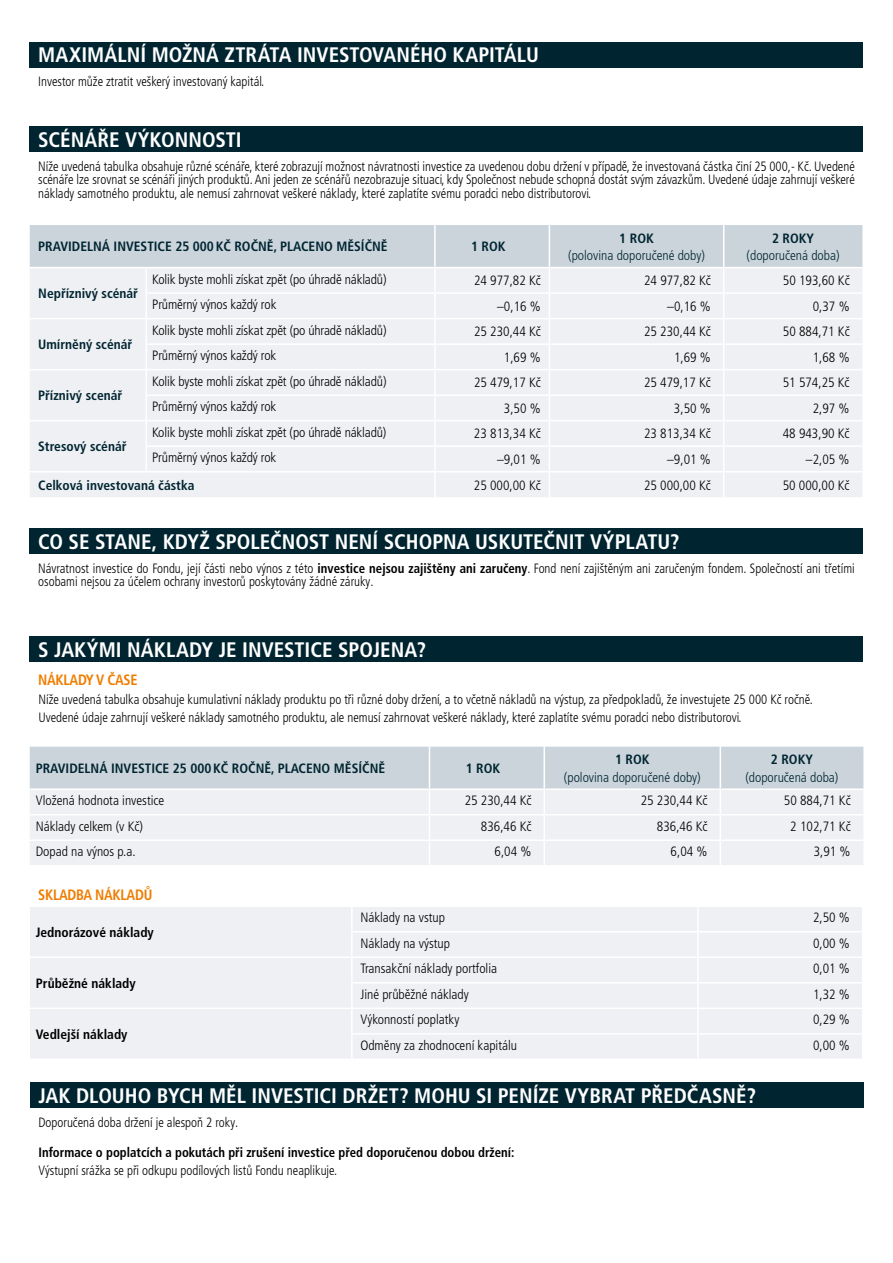
<style>
.page{position:relative;width:893px;height:1263px;background:#fff}
.page>*{position:absolute;margin:0;border:0;box-sizing:border-box;transform-origin:0 0}
.t1{font:700 condensed 21px "Frutiger LT Pro";color:#fff}
.t2{font:700 condensed 15px "Frutiger LT Pro";letter-spacing:-.02em;color:#ef7d00;scale:.95 1}
.t3{font:300 condensed 13.5px/13.5px "Frutiger LT Pro";color:#000;scale:.95 1}
.t4{font:300 condensed 13.5px "Frutiger LT Pro";color:#000}
.t5{font:700 condensed 13.5px "Frutiger LT Pro";color:#002531}
.t6{font:300 condensed 13.5px "Frutiger LT Pro";color:#002531}
.t7{font:700 condensed 13.5px "Frutiger LT Pro";color:#000;scale:.95 1}
.t8{font:700 condensed 13.5px "Frutiger LT Pro";color:#000}
.s1{font-weight:700}
</style>
<div class="page">
<div style="left:30px;top:126px;width:833px;height:26px;background:#002531"></div>
<svg style="left:30px;top:225px;width:832px;height:272px;background:#e9ecef"></svg>
<hr style="left:434px;top:225px;width:2px;height:42px;background:#fff">
<hr style="left:549px;top:225px;width:1px;height:42px;background:#fff">
<hr style="left:723px;top:225px;width:1px;height:42px;background:#fff">
<div style="left:30px;top:1083px;width:833px;height:25px;background:#002531"></div>
<div style="left:30px;top:636px;width:833px;height:26px;background:#002531"></div>
<div style="left:30px;top:528px;width:833px;height:26px;background:#002531"></div>
<svg style="left:30px;top:747px;width:833px;height:118px;background:#e2e6eb"></svg>
<hr style="left:429px;top:747px;width:1px;height:41px;background:#fff">
<hr style="left:544px;top:747px;width:1px;height:41px;background:#fff">
<hr style="left:720px;top:747px;width:1px;height:41px;background:#fff">
<div style="left:30px;top:907px;width:832px;height:151px;background:#eef0f3"></div>
<hr style="left:30px;top:956px;width:322px;height:2px;background:#fff">
<hr style="left:351px;top:982px;width:347px;height:1px;background:#fff">
<hr style="left:698px;top:982px;width:165px;height:1px;background:#fff">
<hr style="left:351px;top:907px;width:2px;height:24px;background:#fff">
<hr style="left:697px;top:907px;width:2px;height:24px;background:#fff">
<hr style="left:351px;top:931px;width:347px;height:1px;background:#fff">
<hr style="left:351px;top:932px;width:2px;height:24px;background:#fff">
<hr style="left:698px;top:931px;width:165px;height:1px;background:#fff">
<hr style="left:697px;top:932px;width:2px;height:24px;background:#fff">
<hr style="left:352px;top:956px;width:346px;height:2px;background:#fff">
<hr style="left:351px;top:958px;width:2px;height:24px;background:#fff">
<hr style="left:698px;top:956px;width:165px;height:2px;background:#fff">
<hr style="left:697px;top:958px;width:2px;height:24px;background:#fff">
<hr style="left:351px;top:983px;width:2px;height:24px;background:#fff">
<hr style="left:697px;top:983px;width:2px;height:24px;background:#fff">
<hr style="left:30px;top:1007px;width:322px;height:2px;background:#fff">
<hr style="left:352px;top:1007px;width:346px;height:2px;background:#fff">
<hr style="left:351px;top:1009px;width:2px;height:24px;background:#fff">
<hr style="left:698px;top:1007px;width:165px;height:2px;background:#fff">
<hr style="left:697px;top:1009px;width:2px;height:24px;background:#fff">
<hr style="left:351px;top:1033px;width:347px;height:1px;background:#fff">
<hr style="left:351px;top:1034px;width:2px;height:24px;background:#fff">
<hr style="left:698px;top:1033px;width:165px;height:1px;background:#fff">
<hr style="left:697px;top:1034px;width:2px;height:24px;background:#fff">
<div style="left:30px;top:42px;width:833px;height:25px;background:#002531"></div>
<h1 class="t1" style="left:38px;top:43px;width:502px">MAXIMÁLNÍ MOŽNÁ ZTRÁTA INVESTOVANÉHO KAPITÁLU</h1>
<p class="t3" style="left:38px;top:75px;width:239px">Investor může ztratit veškerý investovaný kapitál.</p>
<h1 class="t1" style="left:38px;top:127px;width:205px">SCÉNÁŘE VÝKONNOSTI</h1>
<p class="t3" style="left:38px;top:159px;width:861px;text-align:justify">Níže uvedená tabulka obsahuje různé scénáře, které zobrazují možnost návratnosti investice za uvedenou dobu držení v případě, že investovaná částka činí 25 000,- Kč. Uvedené scénáře lze srovnat se scénáři jiných produktů. Ani jeden ze scénářů nezobrazuje situaci, kdy Společnost nebude schopná dostát svým závazkům. Uvedené údaje zahrnují veškeré náklady samotného produktu, ale nemusí zahrnovat veškeré náklady, které zaplatíte svému poradci nebo distributorovi.</p>
<p class="t5" style="left:38px;top:239px;width:351px">PRAVIDELNÁ INVESTICE 25 000KČ ROČNĚ, PLACENO MĚSÍČNĚ</p>
<p class="t5" style="left:471px;top:239px;width:36px">1 ROK</p>
<p class="t5" style="left:619px;top:230px;width:36px">1 ROK</p>
<p class="t6" style="left:568px;top:248px;width:138px">(polovina doporučené doby)</p>
<p class="t5" style="left:772px;top:230px;width:44px">2 ROKY</p>
<p class="t6" style="left:747px;top:248px;width:95px">(doporučená doba)</p>
<p class="t5" style="left:38px;top:285px;width:101px">Nepříznivý scénář</p>
<p class="t5" style="left:38px;top:336px;width:96px">Umírněný scénář</p>
<p class="t5" style="left:38px;top:387px;width:86px">Příznivý scenář</p>
<p class="t4" style="left:152px;top:271px;width:236px">Kolik byste mohli získat zpět (po úhradě nákladů)</p>
<p class="t4" style="left:474px;top:273px;width:68px">24 977,82 Kč</p>
<p class="t4" style="left:644px;top:273px;width:68px">24 977,82 Kč</p>
<p class="t4" style="left:783px;top:273px;width:68px">50 193,60 Kč</p>
<p class="t4" style="left:152px;top:297px;width:126px">Průměrný výnos každý rok</p>
<p class="t4" style="left:497px;top:298px;width:45px">–0,16 %</p>
<p class="t4" style="left:667px;top:298px;width:45px">–0,16 %</p>
<p class="t4" style="left:813px;top:298px;width:38px">0,37 %</p>
<p class="t4" style="left:152px;top:322px;width:236px">Kolik byste mohli získat zpět (po úhradě nákladů)</p>
<p class="t4" style="left:474px;top:324px;width:68px">25 230,44 Kč</p>
<p class="t4" style="left:644px;top:324px;width:68px">25 230,44 Kč</p>
<p class="t4" style="left:783px;top:324px;width:68px">50 884,71 Kč</p>
<p class="t4" style="left:152px;top:348px;width:126px">Průměrný výnos každý rok</p>
<p class="t4" style="left:504px;top:349px;width:38px">1,69 %</p>
<p class="t4" style="left:674px;top:349px;width:38px">1,69 %</p>
<p class="t4" style="left:813px;top:349px;width:38px">1,68 %</p>
<p class="t4" style="left:152px;top:373px;width:236px">Kolik byste mohli získat zpět (po úhradě nákladů)</p>
<p class="t4" style="left:474px;top:375px;width:68px">25 479,17 Kč</p>
<p class="t4" style="left:644px;top:375px;width:68px">25 479,17 Kč</p>
<p class="t4" style="left:783px;top:375px;width:68px">51 574,25 Kč</p>
<p class="t4" style="left:152px;top:399px;width:126px">Průměrný výnos každý rok</p>
<p class="t4" style="left:504px;top:401px;width:38px">3,50 %</p>
<p class="t4" style="left:674px;top:401px;width:38px">3,50 %</p>
<p class="t4" style="left:813px;top:401px;width:38px">2,97 %</p>
<p class="t4" style="left:152px;top:424px;width:236px">Kolik byste mohli získat zpět (po úhradě nákladů)</p>
<p class="t4" style="left:474px;top:426px;width:68px">23 813,34 Kč</p>
<p class="t4" style="left:644px;top:426px;width:68px">23 813,34 Kč</p>
<p class="t4" style="left:783px;top:426px;width:68px">48 943,90 Kč</p>
<p class="t4" style="left:152px;top:450px;width:126px">Průměrný výnos každý rok</p>
<p class="t4" style="left:497px;top:452px;width:45px">–9,01 %</p>
<p class="t4" style="left:667px;top:452px;width:45px">–9,01 %</p>
<p class="t4" style="left:806px;top:452px;width:45px">–2,05 %</p>
<p class="t5" style="left:38px;top:477px;width:158px">Celková investovaná částka</p>
<p class="t4" style="left:474px;top:477px;width:68px">25 000,00 Kč</p>
<p class="t4" style="left:644px;top:477px;width:68px">25 000,00 Kč</p>
<p class="t4" style="left:783px;top:477px;width:68px">50 000,00 Kč</p>
<p class="t5" style="left:38px;top:439px;width:90px">Stresový scénář</p>
<h1 class="t1" style="left:38px;top:529px;width:643px">CO SE STANE, KDYŽ SPOLEČNOST NENÍ SCHOPNA USKUTEČNIT VÝPLATU?</h1>
<p class="t3" style="left:38px;top:561px;width:861px">Návratnost investice do Fondu, její části nebo výnos z této <span class="s1">investice nejsou zajištěny ani zaručeny</span>. Fond není zajištěným ani zaručeným fondem. Společností ani třetími osobami nejsou za účelem ochrany investorů poskytovány žádné záruky.</p>
<h1 class="t1" style="left:38px;top:637px;width:389px">S JAKÝMI NÁKLADY JE INVESTICE SPOJENA?</h1>
<p class="t2" style="left:38px;top:670px;width:106px">NÁKLADY V ČASE</p>
<p class="t3" style="left:38px;top:691px;width:817px;line-height:17.7px">Níže uvedená tabulka obsahuje kumulativní náklady produktu po tři různé doby držení, a to včetně nákladů na výstup, za předpokladů, že investujete 25 000 Kč ročně.<br>Uvedené údaje zahrnují veškeré náklady samotného produktu, ale nemusí zahrnovat veškeré náklady, které zaplatíte svému poradci nebo distributorovi.</p>
<p class="t5" style="left:36px;top:760px;width:351px">PRAVIDELNÁ INVESTICE 25 000KČ ROČNĚ, PLACENO MĚSÍČNĚ</p>
<p class="t5" style="left:466px;top:760px;width:36px">1 ROK</p>
<p class="t5" style="left:615px;top:751px;width:36px">1 ROK</p>
<p class="t6" style="left:564px;top:769px;width:138px">(polovina doporučené doby)</p>
<p class="t5" style="left:771px;top:751px;width:44px">2 ROKY</p>
<p class="t6" style="left:745px;top:769px;width:95px">(doporučená doba)</p>
<p class="t4" style="left:36px;top:793px;width:130px">Vložená hodnota investice</p>
<p class="t4" style="left:465px;top:793px;width:68px">25 230,44 Kč</p>
<p class="t4" style="left:641px;top:793px;width:68px">25 230,44 Kč</p>
<p class="t4" style="left:784px;top:793px;width:68px">50 884,71 Kč</p>
<p class="t4" style="left:36px;top:818px;width:109px">Náklady celkem (v Kč)</p>
<p class="t4" style="left:481px;top:818px;width:52px">836,46 Kč</p>
<p class="t4" style="left:657px;top:818px;width:52px">836,46 Kč</p>
<p class="t4" style="left:790px;top:818px;width:62px">2 102,71 Kč</p>
<p class="t4" style="left:36px;top:844px;width:101px">Dopad na výnos p.a.</p>
<p class="t4" style="left:495px;top:844px;width:38px">6,04 %</p>
<p class="t4" style="left:671px;top:844px;width:38px">6,04 %</p>
<p class="t4" style="left:814px;top:844px;width:38px">3,91 %</p>
<p class="t2" style="left:38px;top:886px;width:122px">SKLADBA NÁKLADŮ</p>
<p class="t8" style="left:36px;top:924px;width:119px">Jednorázové náklady</p>
<p class="t8" style="left:36px;top:975px;width:101px">Průběžné náklady</p>
<p class="t8" style="left:36px;top:1026px;width:93px">Vedlejší náklady</p>
<p class="t4" style="left:360px;top:910px;width:86px">Náklady na vstup</p>
<p class="t4" style="left:813px;top:910px;width:38px">2,50 %</p>
<p class="t4" style="left:360px;top:935px;width:91px">Náklady na výstup</p>
<p class="t4" style="left:813px;top:935px;width:38px">0,00 %</p>
<p class="t4" style="left:360px;top:961px;width:138px">Transakční náklady portfolia</p>
<p class="t4" style="left:813px;top:961px;width:38px">0,01 %</p>
<p class="t4" style="left:360px;top:986px;width:110px">Jiné průběžné náklady</p>
<p class="t4" style="left:813px;top:986px;width:38px">1,32 %</p>
<p class="t4" style="left:360px;top:1012px;width:100px">Výkonností poplatky</p>
<p class="t4" style="left:813px;top:1012px;width:38px">0,29 %</p>
<p class="t4" style="left:360px;top:1037px;width:158px">Odměny za zhodnocení kapitálu</p>
<p class="t4" style="left:813px;top:1037px;width:38px">0,00 %</p>
<h1 class="t1" style="left:38px;top:1083px;width:719px">JAK DLOUHO BYCH MĚL INVESTICI DRŽET? MOHU SI PENÍZE VYBRAT PŘEDČASNĚ?</h1>
<p class="t3" style="left:38px;top:1115px;width:212px">Doporučená doba držení je alespoň 2 roky.</p>
<p class="t7" style="left:38px;top:1145px;width:503px">Informace o poplatcích a pokutách při zrušení investice před doporučenou dobou držení:</p>
<p class="t3" style="left:38px;top:1164px;width:316px">Výstupní srážka se při odkupu podílových listů Fondu neaplikuje.</p>
</div>
